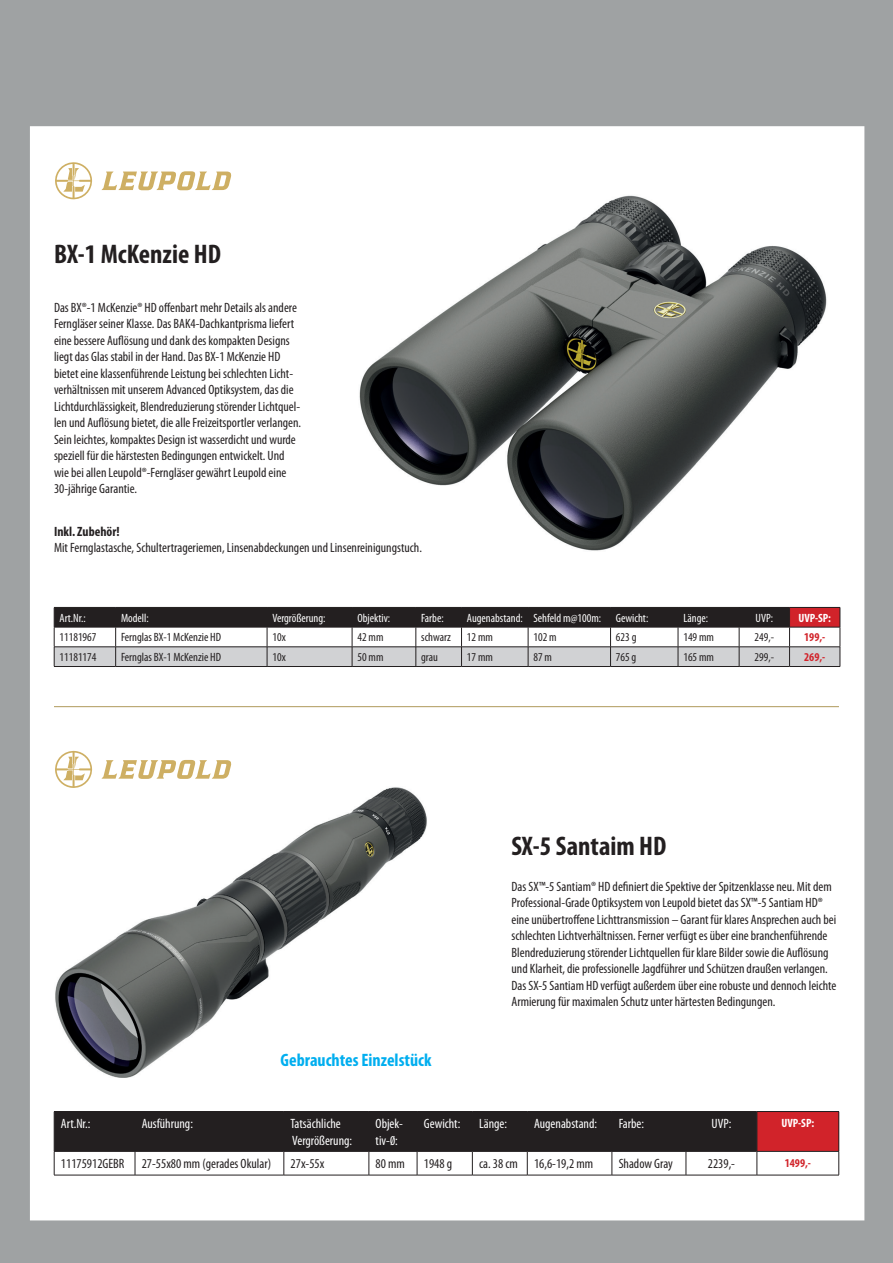
<style>
.page{position:relative;width:893px;height:1263px;background:#fff}
.page>*{position:absolute;margin:0;border:0;box-sizing:border-box;transform-origin:0 0}
.t1{font:700 condensed 27px "Myriad Pro";color:#231f20}
.t2{font:700 condensed 18px "Myriad Pro";color:#00aeef}
.t3{font:condensed 13.5px/16.5px "Myriad Pro";color:#231f20}
.t4{font:condensed 13.5px/16.2px "Myriad Pro";color:#fff}
.t5{font:700 condensed 13.5px "Myriad Pro";color:#231f20}
.t6{font:condensed 12px "Myriad Pro";color:#231f20}
.t7{font:condensed 12px "Myriad Pro";color:#fff}
.t8{font:700 condensed 12px "Myriad Pro";color:#d1232a}
.t9{font:700 condensed 12px "Myriad Pro";color:#fff}
</style>
<div class="page">
<img style="left:0;top:0;width:893px;height:1263px">
<hr style="left:54px;top:706px;width:785px;height:1px;background:#af9a5c">
<hr style="left:54px;top:1175px;width:81px;height:1px;background:#231f20">
<hr style="left:135px;top:1175px;width:149px;height:1px;background:#231f20">
<hr style="left:284px;top:1175px;width:85px;height:1px;background:#231f20">
<hr style="left:369px;top:1175px;width:48px;height:1px;background:#231f20">
<hr style="left:417px;top:1175px;width:55px;height:1px;background:#231f20">
<hr style="left:472px;top:1175px;width:55px;height:1px;background:#231f20">
<hr style="left:527px;top:1175px;width:85px;height:1px;background:#231f20">
<hr style="left:612px;top:1175px;width:74px;height:1px;background:#231f20">
<hr style="left:686px;top:1175px;width:71px;height:1px;background:#231f20">
<svg style="left:54px;top:1111px;width:785px;height:64px"></svg>
<hr style="left:757px;top:1175px;width:82px;height:1px;background:#231f20">
<img style="left:54px;top:787px;width:373px;height:291px">
<svg style="left:101px;top:760px;width:130px;height:19px"></svg>
<svg style="left:54px;top:750px;width:39px;height:39px"></svg>
<hr style="left:416px;top:666px;width:45px;height:1px;background:#231f20">
<hr style="left:461px;top:666px;width:67px;height:1px;background:#231f20">
<hr style="left:528px;top:666px;width:82px;height:1px;background:#231f20">
<svg style="left:54px;top:607px;width:787px;height:59px"></svg>
<hr style="left:54px;top:666px;width:62px;height:1px;background:#231f20">
<hr style="left:116px;top:666px;width:151px;height:1px;background:#231f20">
<hr style="left:267px;top:666px;width:85px;height:1px;background:#231f20">
<hr style="left:352px;top:666px;width:64px;height:1px;background:#231f20">
<hr style="left:610px;top:666px;width:68px;height:1px;background:#231f20">
<hr style="left:678px;top:666px;width:61px;height:1px;background:#231f20">
<hr style="left:739px;top:666px;width:50px;height:1px;background:#231f20">
<hr style="left:789px;top:666px;width:51px;height:1px;background:#231f20">
<svg style="left:101px;top:171px;width:130px;height:19px"></svg>
<svg style="left:54px;top:161px;width:39px;height:39px"></svg>
<img style="left:358px;top:194px;width:469px;height:357px">
<h1 class="t1" style="left:54px;top:237px;width:168px">BX-1 McKenzie HD</h1>
<p class="t3" style="left:54px;top:299px;width:249px">Das BX®-1 McKenzie® HD offenbart mehr Details als andere Ferngläser seiner Klasse. Das BAK4-Dachkantprisma liefert eine bessere Auflösung und dank des kompakten Designs liegt das Glas stabil in der Hand. Das BX-1 McKenzie HD bietet eine klassenführende Leistung bei schlechten Licht&shy;verhältnissen mit unserem Advanced Optiksystem, das die Lichtdurchlässigkeit, Blendreduzierung störender Lichtquel&shy;len und Auflösung bietet, die alle Freizeitsportler verlangen.<br>Sein leichtes, kompaktes Design ist wasserdicht und wurde speziell für die härstesten Bedingungen entwickelt. Und wie bei allen Leupold®-Ferngläser gewährt Leupold eine 30-jährige Garantie.</p>
<p class="t5" style="left:54px;top:523px;width:67px">Inkl. Zubehör!</p>
<p class="t3" style="left:54px;top:539px;width:370px">Mit Fernglastasche, Schultertrageriemen, Linsenabdeckungen und Linsenreinigungstuch.</p>
<p class="t7" style="left:60px;top:610px;width:28px">Art.Nr.:</p>
<p class="t7" style="left:121px;top:610px;width:29px">Modell:</p>
<p class="t7" style="left:272px;top:610px;width:55px">Vergrößerung:</p>
<p class="t7" style="left:357px;top:610px;width:34px">Objektiv:</p>
<p class="t7" style="left:421px;top:610px;width:24px">Farbe:</p>
<p class="t7" style="left:467px;top:610px;width:183px">Augenabstand: Sehfeld m@100m: Gewicht:</p>
<p class="t7" style="left:683px;top:610px;width:26px">Länge:</p>
<p class="t7" style="left:756px;top:610px;width:19px">UVP:</p>
<p class="t9" style="left:798px;top:610px;width:34px">UVP-SP:</p>
<p class="t6" style="left:60px;top:630px;width:38px">11181967</p>
<p class="t6" style="left:121px;top:630px;width:102px">Fernglas BX-1 McKenzie HD</p>
<p class="t6" style="left:272px;top:630px;width:15px">10x</p>
<p class="t6" style="left:357px;top:630px;width:28px">42 mm</p>
<p class="t6" style="left:421px;top:630px;width:31px">schwarz</p>
<p class="t6" style="left:467px;top:630px;width:28px">12 mm</p>
<p class="t6" style="left:533px;top:630px;width:25px">102 m</p>
<p class="t6" style="left:616px;top:630px;width:22px">623 g</p>
<p class="t6" style="left:683px;top:630px;width:32px">149 mm</p>
<p class="t6" style="left:755px;top:630px;width:21px">249,-</p>
<p class="t8" style="left:804px;top:630px;width:23px">199,-</p>
<p class="t6" style="left:60px;top:650px;width:38px">11181174</p>
<p class="t6" style="left:121px;top:650px;width:102px">Fernglas BX-1 McKenzie HD</p>
<p class="t6" style="left:272px;top:650px;width:15px">10x</p>
<p class="t6" style="left:357px;top:650px;width:28px">50 mm</p>
<p class="t6" style="left:421px;top:650px;width:18px">grau</p>
<p class="t6" style="left:467px;top:650px;width:28px">17 mm</p>
<p class="t6" style="left:533px;top:650px;width:20px">87 m</p>
<p class="t6" style="left:616px;top:650px;width:22px">765 g</p>
<p class="t6" style="left:683px;top:650px;width:32px">165 mm</p>
<p class="t6" style="left:755px;top:650px;width:21px">299,-</p>
<p class="t8" style="left:804px;top:650px;width:23px">269,-</p>
<h1 class="t1" style="left:511px;top:829px;width:156px">SX-5 Santaim HD</h1>
<h2 class="t2" style="left:281px;top:1049px;width:152px">Gebrauchtes Einzelstück</h2>
<p class="t3" style="left:512px;top:878px;width:326px">Das SX™-5 Santiam® HD definiert die Spektive der Spitzenklasse neu. Mit dem Professional-Grade Optiksystem von Leupold bietet das SX™-5 Santiam HD® eine unübertroffene Lichttransmission – Garant für klares Ansprechen auch bei schlechten Lichtverhältnissen. Ferner verfügt es über eine branchenführende Blendreduzierung störender Lichtquellen für klare Bilder sowie die Auflösung und Klarheit, die professionelle Jagdführer und Schützen draußen verlangen.<br>Das SX-5 Santiam HD verfügt außerdem über eine robuste und dennoch leichte Armierung für maximalen Schutz unter härtesten Bedingungen.</p>
<p class="t4" style="left:61px;top:1116px;width:31px">Art.Nr.:</p>
<p class="t4" style="left:142px;top:1116px;width:53px">Ausführung:</p>
<p class="t4" style="left:291px;top:1116px;width:63px">Tatsächliche<br>Vergrößerung:</p>
<p class="t4" style="left:376px;top:1116px;width:29px">Objek&shy;tiv-0:</p>
<p class="t4" style="left:424px;top:1116px;width:38px">Gewicht:</p>
<p class="t4" style="left:479px;top:1116px;width:29px">Länge:</p>
<p class="t4" style="left:534px;top:1116px;width:65px">Augenabstand:</p>
<p class="t4" style="left:619px;top:1116px;width:27px">Farbe:</p>
<p class="t4" style="left:712px;top:1116px;width:21px">UVP:</p>
<p class="t9" style="left:781px;top:1116px;width:34px">UVP-SP:</p>
<p class="t3" style="left:61px;top:1155px;width:65px">11175912GEBR</p>
<p class="t3" style="left:142px;top:1155px;width:131px">27-55x80 mm (gerades Okular)</p>
<p class="t3" style="left:291px;top:1155px;width:35px">27x-55x</p>
<p class="t3" style="left:376px;top:1155px;width:31px">80 mm</p>
<p class="t3" style="left:424px;top:1155px;width:30px">1948 g</p>
<p class="t3" style="left:479px;top:1155px;width:116px">ca. 38 cm 16,6-19,2 mm</p>
<p class="t3" style="left:619px;top:1155px;width:56px">Shadow Gray</p>
<p class="t3" style="left:708px;top:1155px;width:29px">2239,-</p>
<p class="t8" style="left:785px;top:1156px;width:28px">1499,-</p>
</div>
